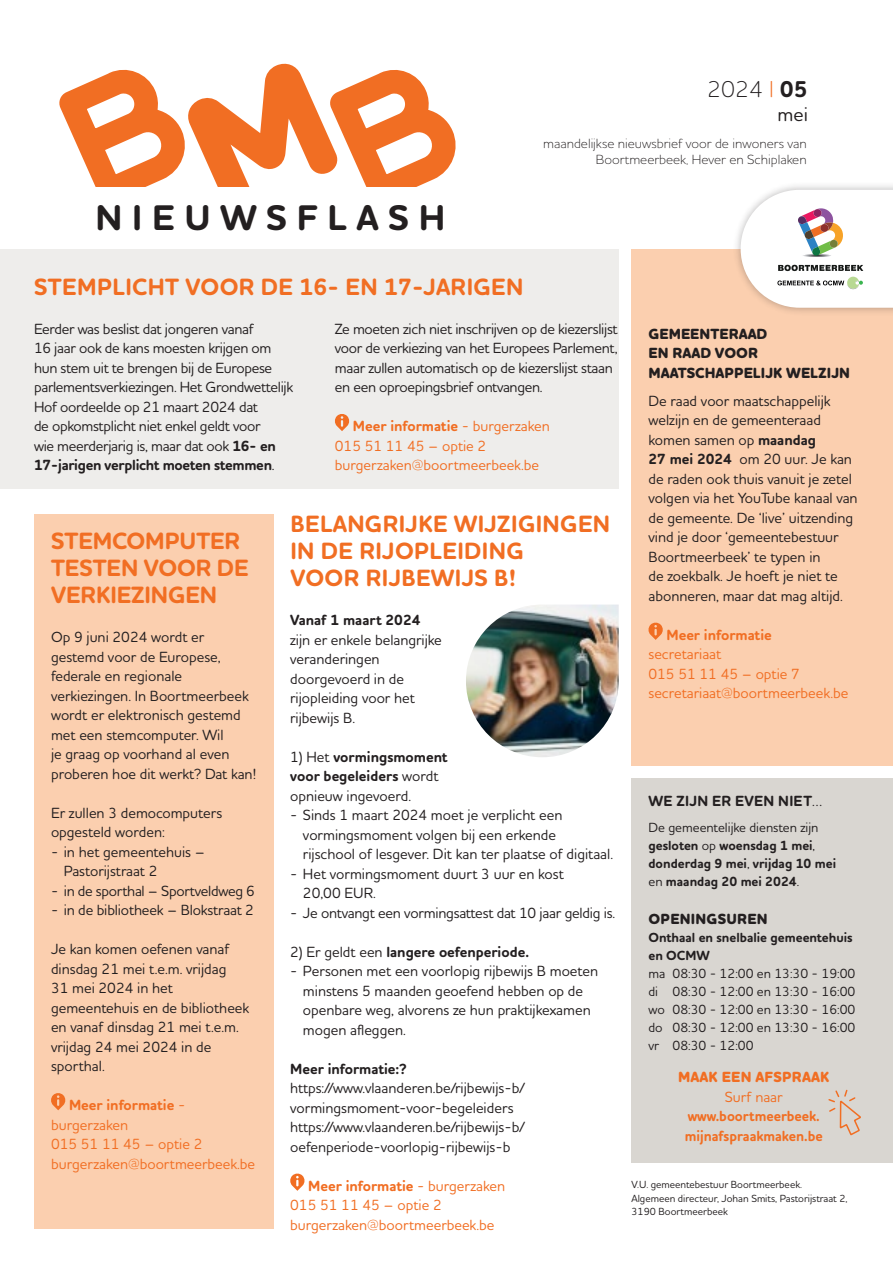
<style>
.page{position:relative;width:893px;height:1263px;background:#fff}
.page>*{position:absolute;margin:0;border:0;box-sizing:border-box;transform-origin:0 0}
.t1{font:700 36.3px "Houschka Rounded";letter-spacing:.265em;color:#231f20}
.t2{font:700 24px/27px "Houschka Rounded";letter-spacing:.015em;color:#f16e23}
.t3{font:700 24px/27px "Houschka Rounded";letter-spacing:-.005em;color:#f16e23}
.t4{font:300 23.25px "Houschka Rounded";color:#231f20}
.t5{font:500 19.5px "Houschka Rounded";color:#231f20}
.t6{font:500 15px/19.5px "Houschka Rounded";color:#231f20}
.t7{font:500 15px/19.5px "Houschka Rounded";letter-spacing:-.02em;color:#231f20}
.t8{font:500 15px/19.5px "Houschka Rounded";color:#f16e23}
.t9{font:700 15px/19.5px "Houschka Rounded";color:#231f20}
.t10{font:800 15px/19.5px "Houschka Rounded";color:#231f20}
.t11{font:700 15px/19.5px "Houschka Rounded";color:#f16e23;scale:.93 1}
.t12{font:800 15px "Houschka Rounded";letter-spacing:.005em;color:#f16e23}
.t13{font:700 15px "Houschka Rounded";color:#f16e23}
.t14{font:700 13.5px/18px "Houschka Rounded";color:#231f20}
.t15{font:500 13.5px/18px "Houschka Rounded";color:#231f20;text-align:justify}
.t16{font:300 13.5px/16.5px "Houschka Rounded";color:#231f20;text-align:right}
.t17{font:500 10.5px/13.5px "Houschka Rounded";color:#231f20}
.s1{color:#f16e23}
.s2{font-weight:700}
.s3{font-weight:500}
</style>
<div class="page">
<div style="left:0;top:249px;width:619px;height:239px;background:#eeedeb"></div>
<div style="left:34px;top:514px;width:239px;height:715px;background:#fbcfaf"></div>
<div style="left:631px;top:249px;width:262px;height:516px;background:#fbcfaf"></div>
<div style="left:631px;top:778px;width:262px;height:385px;background:#d9d6d1"></div>
<div style="left:732px;top:182px;width:161px;height:134px;background:#231f20;opacity:.3"></div>
<svg style="left:741px;top:190px;width:152px;height:118px"></svg>
<svg style="left:59px;top:63px;width:397px;height:124px"></svg>
<svg style="left:335px;top:414px;width:15px;height:17px"></svg>
<svg style="left:648px;top:622px;width:15px;height:18px"></svg>
<svg style="left:827px;top:765px;width:35px;height:371px"></svg>
<svg style="left:51px;top:1093px;width:15px;height:17px"></svg>
<svg style="left:290px;top:1173px;width:15px;height:18px"></svg>
<img style="left:466px;top:604px;width:153px;height:153px">
<h3 class="t4" style="left:707px;top:74px;width:102px">2024 <span class="s1">I</span> <span class="s2">05</span></h3>
<h3 class="t5" style="left:777px;top:102px;width:32px">mei</h3>
<h1 class="t1" style="left:96px;top:194px;width:351px">NIEUWSFLASH</h1>
<p class="t16" style="left:543px;top:135px;width:265px">maandelijkse nieuwsbrief voor de inwoners van<br>Boortmeerbeek, Hever en Schiplaken</p>
<h2 class="t2" style="left:34px;top:273px;width:491px">STEMPLICHT VOOR DE 16- EN 17-JARIGEN</h2>
<p class="t7" style="left:34px;top:318px;width:261px">Eerder was beslist dat jongeren vanaf<br>16 jaar ook de kans moesten krijgen om hun stem uit te brengen bij de Europese parlementsverkiezingen. Het Grondwettelijk Hof oordeelde op 21 maart 2024 dat<br>de opkomstplicht niet enkel geldt voor<br>wie meerderjarig is, maar dat ook <span class="s2">16- en 17-jarigen verplicht moeten stemmen</span>.</p>
<p class="t7" style="left:335px;top:318px;width:284px">Ze moeten zich niet inschrijven op de kiezerslijst voor de verkiezing van het Europees Parlement, maar zullen automatisch op de kiezerslijst staan en een oproepingsbrief ontvangen.</p>
<p class="t8" style="left:335px;top:416px;width:216px;text-indent:18px"><span class="s2">Meer informatie</span> - burgerzaken<br>015 51 11 45 – optie 2 burgerzaken@boortmeerbeek.be</p>
<h2 class="t3" style="left:51px;top:528px;width:199px">STEMCOMPUTER<br>TESTEN VOOR DE<br>VERKIEZINGEN</h2>
<p class="t6" style="left:51px;top:627px;width:207px">Op 9 juni 2024 wordt er gestemd voor de Europese, federale en regionale verkiezingen. In Boortmeerbeek wordt er elektronisch gestemd met een stemcomputer. Wil<br>je graag op voorhand al even proberen hoe dit werkt? Dat kan!</p>
<p class="t6" style="left:51px;top:802px;width:173px">Er zullen 3 democomputers opgesteld worden:</p>
<p class="t6" style="left:64px;top:841px;width:143px;text-indent:-13px">- in het gemeentehuis –<br>Pastorijstraat 2</p>
<p class="t7" style="left:51px;top:880px;width:205px">- in de sporthal – Sportveldweg 6</p>
<p class="t6" style="left:51px;top:900px;width:204px">- in de bibliotheek – Blokstraat 2</p>
<p class="t6" style="left:51px;top:939px;width:200px">Je kan komen oefenen vanaf dinsdag 21 mei t.e.m. vrijdag<br>31 mei 2024 in het gemeentehuis en de bibliotheek en vanaf dinsdag 21 mei t.e.m. vrijdag 24 mei 2024 in de sporthal.</p>
<p class="t8" style="left:51px;top:1095px;width:206px;text-indent:18px"><span class="s2">Meer informatie</span> - burgerzaken<br>015 51 11 45 – optie 2 burgerzaken@boortmeerbeek.be</p>
<h2 class="t2" style="left:290px;top:511px;width:321px">BELANGRIJKE WIJZIGINGEN<br>IN DE RIJOPLEIDING<br>VOOR RIJBEWIJS B!</h2>
<p class="t9" style="left:290px;top:611px;width:132px">Vanaf 1 maart 2024</p>
<p class="t6" style="left:290px;top:629px;width:153px">zijn er enkele belangrijke veranderingen doorgevoerd in de rijopleiding voor het rijbewijs B.</p>
<p class="t9" style="left:290px;top:747px;width:159px"><span class="s3">1) Het</span> vormingsmoment voor begeleiders <span class="s3">wordt opnieuw ingevoerd.</span></p>
<p class="t6" style="left:303px;top:805px;width:312px;text-indent:-13px">- Sinds 1 maart 2024 moet je verplicht een vormingsmoment volgen bij een erkende<br>rijschool of lesgever. Dit kan ter plaatse of digitaal.</p>
<p class="t6" style="left:303px;top:863px;width:262px;text-indent:-13px">- Het vormingsmoment duurt 3 uur en kost<br>20,00 EUR.</p>
<p class="t6" style="left:290px;top:902px;width:326px">- Je ontvangt een vormingsattest dat 10 jaar geldig is.</p>
<p class="t9" style="left:290px;top:942px;width:240px"><span class="s3">2) Er geldt een</span> langere oefenperiode.</p>
<p class="t6" style="left:303px;top:961px;width:297px;text-indent:-13px">- Personen met een voorlopig rijbewijs B moeten minstens 5 maanden geoefend hebben op de openbare weg, alvorens ze hun praktijkexamen mogen afleggen.</p>
<p class="t9" style="left:290px;top:1059px;width:118px">Meer informatie:?</p>
<p class="t6" style="left:290px;top:1078px;width:236px">https://www.vlaanderen.be/rijbewijs-b/ vormingsmoment-voor-begeleiders https://www.vlaanderen.be/rijbewijs-b/ oefenperiode-voorlopig-rijbewijs-b</p>
<p class="t8" style="left:290px;top:1175px;width:216px;text-indent:18px"><span class="s2">Meer informatie</span> - burgerzaken<br>015 51 11 45 – optie 2 burgerzaken@boortmeerbeek.be</p>
<p class="t10" style="left:648px;top:325px;width:203px">GEMEENTERAAD<br>EN RAAD VOOR<br>MAATSCHAPPELIJK WELZIJN</p>
<p class="t6" style="left:648px;top:390px;width:211px">De raad voor maatschappelijk welzijn en de gemeenteraad komen samen op <span class="s2">maandag<br>27 mei 2024</span> om 20 uur. Je kan de raden ook thuis vanuit je zetel volgen via het YouTube kanaal van de gemeente. De ‘live’ uitzending vind je door ‘gemeentebestuur<br>Boortmeerbeek’ te typen in<br>de zoekbalk. Je hoeft je niet te abonneren, maar dat mag altijd.</p>
<p class="t13" style="left:666px;top:625px;width:107px">Meer informatie</p>
<p class="t8" style="left:648px;top:644px;width:201px">secretariaat<br>015 51 11 45 – optie 7 secretariaat@boortmeerbeek.be</p>
<p class="t9" style="left:648px;top:791px;width:175px">WE ZIJN ER EVEN NIET<span class="s3">…</span></p>
<p class="t14" style="left:648px;top:819px;width:189px"><span class="s3">De gemeentelijke diensten zijn </span>gesloten <span class="s3">op</span> woensdag 1 mei<span class="s3">, </span>donderdag 9 mei<span class="s3">,</span> vrijdag 10 mei <span class="s3">en</span> maandag 20 mei 2024<span class="s3">.</span></p>
<p class="t10" style="left:649px;top:909px;width:121px">OPENINGSUREN</p>
<p class="t14" style="left:648px;top:928px;width:206px">Onthaal en snelbalie gemeentehuis en OCMW</p>
<p class="t15" style="left:648px;top:963px;width:208px">ma 08:30 - 12:00 en 13:30 - 19:00 di 08:30 - 12:00 en 13:30 - 16:00 wo 08:30 - 12:00 en 13:30 - 16:00 do 08:30 - 12:00 en 13:30 - 16:00 vr 08:30 - 12:00</p>
<p class="t12" style="left:678px;top:1068px;width:153px">MAAK EEN AFSPRAAK</p>
<p class="t8" style="left:725px;top:1086px;width:60px">Surf naar</p>
<p class="t11" style="left:685px;top:1107px;width:150px">www.boortmeerbeek. mijnafspraakmaken.be</p>
<p class="t17" style="left:631px;top:1177px;width:217px">V.U. gemeentebestuur Boortmeerbeek.<br>Algemeen directeur, Johan Smits, Pastorijstraat 2,<br>3190 Boortmeerbeek</p>
</div>
